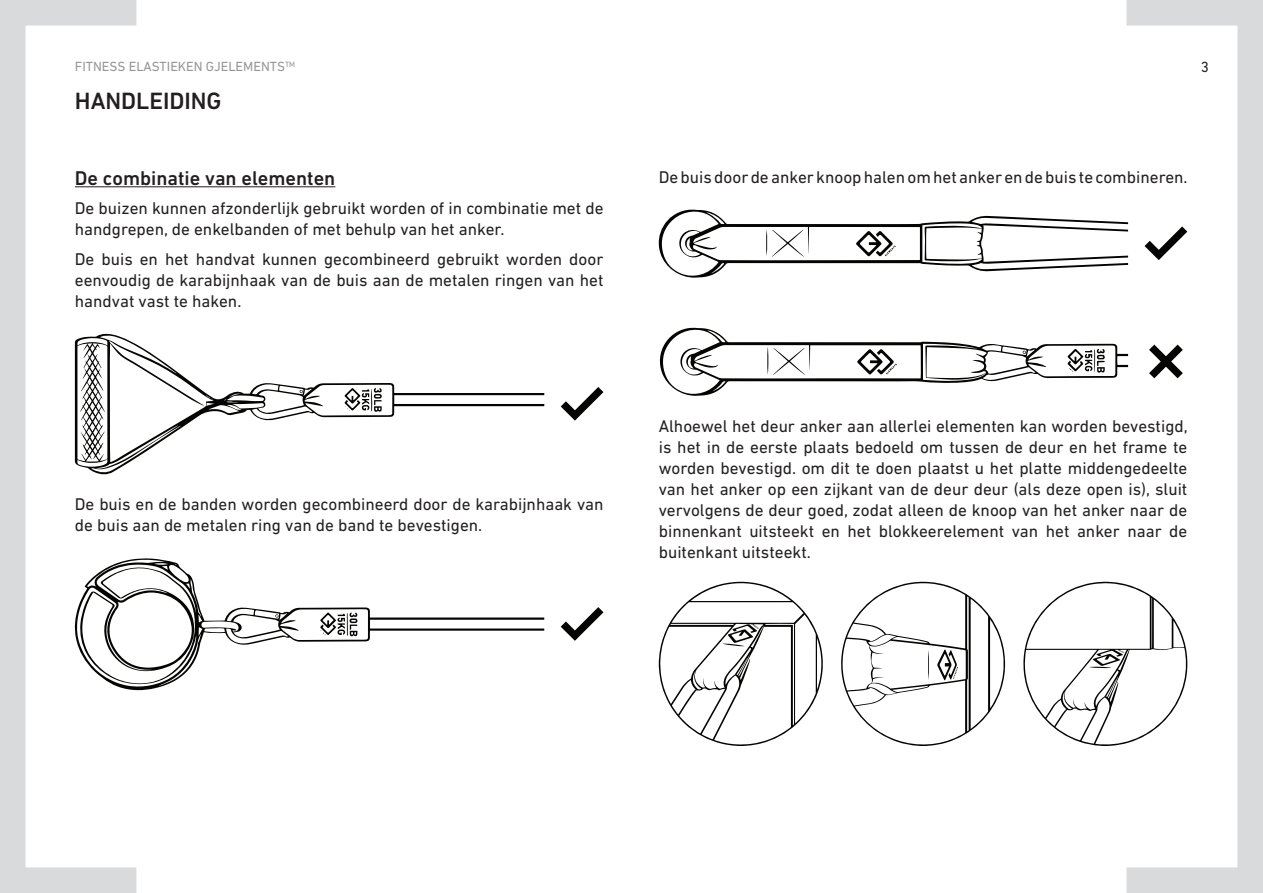
<style>
.page{position:relative;width:1263px;height:893px;background:#fff}
.page>*{position:absolute;margin:0;border:0;box-sizing:border-box;transform-origin:0 0}
.t1{font:500 24px "DIN Next LT Pro";color:#231f20}
.t2{font:500 20.25px "DIN Next LT Pro";color:#231f20}
.t3{font:17.25px/21px "DIN Next LT Pro";color:#231f20}
.t4{font:15px "DIN Next LT Pro";color:#231f20}
.t5{font:13.5px "DIN Next LT Pro";color:#969696}
</style>
<div class="page">
<div style="left:0;top:0;width:149px;height:893px;border:26px solid #d9dadc"></div>
<div style="left:1114px;top:0;width:149px;height:893px;border:26px solid #d9dadc"></div>
<hr style="left:75px;top:186px;width:260px;height:1px;background:#231f20">
<svg style="left:75px;top:334px;width:469px;height:141px"></svg>
<svg style="left:299px;top:390px;width:4px;height:3px"></svg>
<svg style="left:344px;top:388px;width:38px;height:24px"></svg>
<svg style="left:561px;top:387px;width:42px;height:34px"></svg>
<svg style="left:74px;top:558px;width:470px;height:132px"></svg>
<svg style="left:275px;top:614px;width:4px;height:4px"></svg>
<svg style="left:320px;top:612px;width:37px;height:25px"></svg>
<svg style="left:561px;top:607px;width:42px;height:34px"></svg>
<svg style="left:659px;top:327px;width:469px;height:69px"></svg>
<svg style="left:658px;top:209px;width:470px;height:70px"></svg>
<svg style="left:1144px;top:226px;width:43px;height:34px"></svg>
<svg style="left:1149px;top:345px;width:34px;height:33px"></svg>
<svg style="left:659px;top:582px;width:164px;height:164px"></svg>
<svg style="left:841px;top:582px;width:164px;height:164px"></svg>
<svg style="left:1023px;top:582px;width:165px;height:165px"></svg>
<p class="t5" style="left:75px;top:59px;width:222px">FITNESS ELASTIEKEN GJELEMENTS<sup>TM</sup></p>
<h1 class="t1" style="left:75px;top:87px;width:148px">HANDLEIDING</h1>
<p class="t2" style="left:75px;top:166px;width:262px">De combinatie van elementen</p>
<p class="t3" style="left:75px;top:198px;width:530px">De buizen kunnen afzonderlijk gebruikt worden of in combinatie met de handgrepen, de enkelbanden of met behulp van het anker.</p>
<p class="t3" style="left:75px;top:248px;width:530px;text-align:justify">De buis en het handvat kunnen gecombineerd gebruikt worden door eenvoudig de karabijnhaak van de buis aan de metalen ringen van het handvat vast te haken.</p>
<p class="t3" style="left:75px;top:494px;width:530px">De buis en de banden worden gecombineerd door de karabijnhaak van de buis aan de metalen ring van de band te bevestigen.</p>
<p class="t4" style="left:1201px;top:59px;width:10px">3</p>
<p class="t3" style="left:659px;top:166px;width:530px">De buis door de anker knoop halen om het anker en de buis te combineren.</p>
<p class="t3" style="left:659px;top:415px;width:530px;text-align:justify">Alhoewel het deur anker aan allerlei elementen kan worden bevestigd, is het in de eerste plaats bedoeld om tussen de deur en het frame te worden bevestigd. om dit te doen plaatst u het platte middengedeelte van het anker op een zijkant van de deur deur (als deze open is), sluit vervolgens de deur goed, zodat alleen de knoop van het anker naar de binnenkant uitsteekt en het blokkeerelement van het anker naar de buitenkant uitsteekt.</p>
</div>
